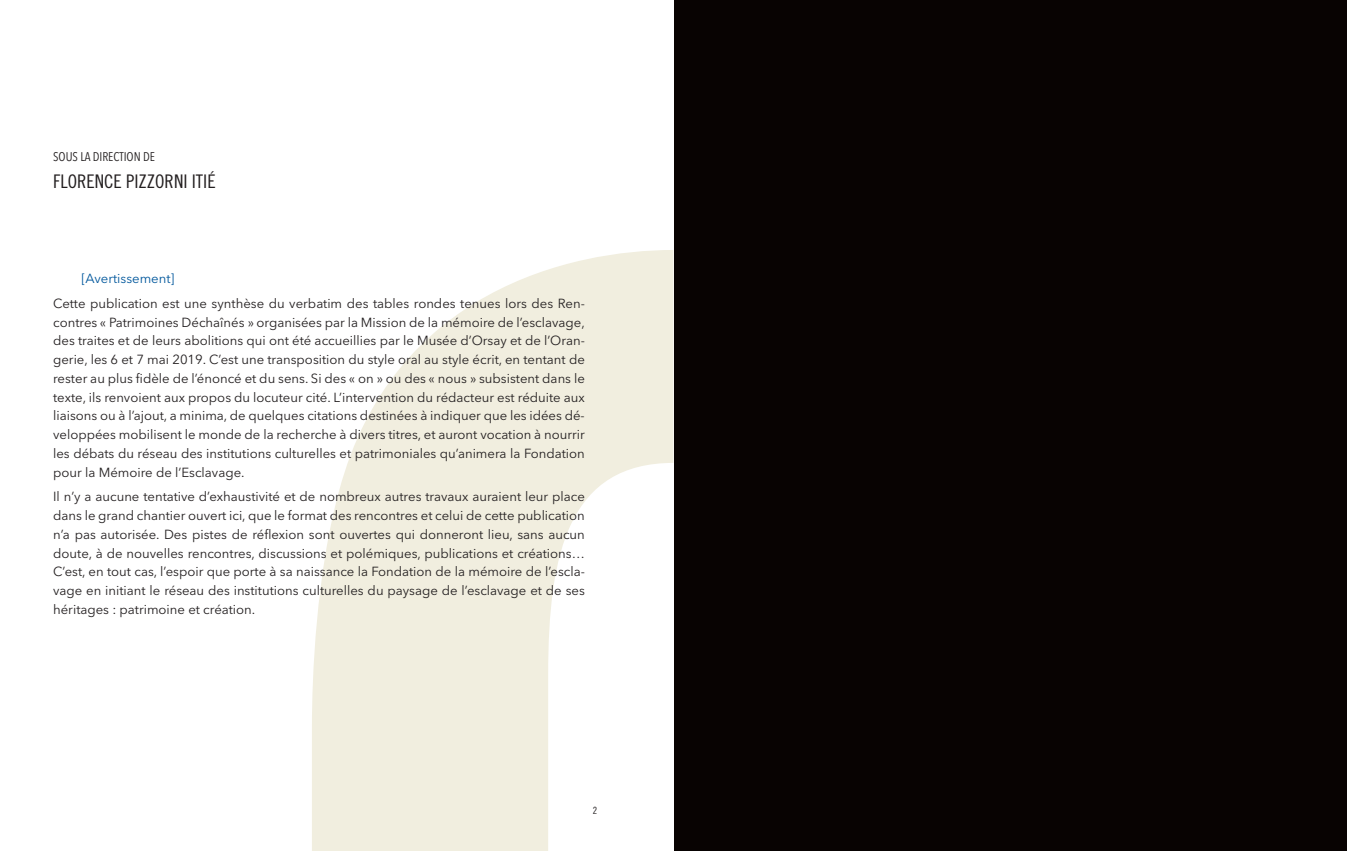
<style>
.page{position:relative;width:1347px;height:851px;background:#fff}
.page>*{position:absolute;margin:0;border:0;box-sizing:border-box;transform-origin:0 0}
.t1{font:18.75px "Trade Gothic Cond Eighteen";color:#231f20}
.t2{font:13.12px/18.8px "Avenir Next LT Pro";color:#231f20;text-align:justify}
.t3{font:13.12px "Avenir Next LT Pro";color:#01579c}
.t4{font:condensed 12.5px "Avenir Next LT Pro";color:#231f20}
.t5{font:10px "Trade Gothic Cond Eighteen";color:#231f20}
</style>
<div class="page">
<svg style="left:312px;top:250px;width:361px;height:600px;fill:#f1eedf"></svg>
<div style="left:674px;top:0;width:672px;height:850px;background:#080302"></div>
<p class="t4" style="left:53px;top:149px;width:103px">SOUS LA DIRECTION DE</p>
<h1 class="t1" style="left:53px;top:170px;width:164px">FLORENCE PIZZORNI ITIÉ</h1>
<p class="t3" style="left:81px;top:271px;width:94px">[Avertissement]</p>
<p class="t2" style="left:53px;top:294px;width:533px">Cette publication est une synthèse du verbatim des tables rondes tenues lors des Ren&shy;contres « Patrimoines Déchaînés » organisées par la Mission de la mémoire de l’esclavage, des traites et de leurs abolitions qui ont été accueillies par le Musée d’Orsay et de l’Oran&shy;gerie, les 6 et 7 mai 2019. C’est une transposition du style oral au style écrit, en tentant de rester au plus fidèle de l’énoncé et du sens. Si des « on » ou des « nous » subsistent dans le texte, ils renvoient aux propos du locuteur cité. L’intervention du rédacteur est réduite aux liaisons ou à l’ajout, a minima, de quelques citations destinées à indiquer que les idées dé&shy;veloppées mobilisent le monde de la recherche à divers titres, et auront vocation à nourrir les débats du réseau des institutions culturelles et patrimoniales qu’animera la Fondation pour la Mémoire de l’Esclavage.</p>
<p class="t2" style="left:53px;top:487px;width:533px">Il n’y a aucune tentative d’exhaustivité et de nombreux autres travaux auraient leur place dans le grand chantier ouvert ici, que le format des rencontres et celui de cette publication n’a pas autorisée. Des pistes de réflexion sont ouvertes qui donneront lieu, sans aucun doute, à de nouvelles rencontres, discussions et polémiques, publications et créations… C’est, en tout cas, l’espoir que porte à sa naissance la Fondation de la mémoire de l’escla&shy;vage en initiant le réseau des institutions culturelles du paysage de l’esclavage et de ses héritages : patrimoine et création.</p>
<p class="t5" style="left:593px;top:804px;width:6px">2</p>
</div>
